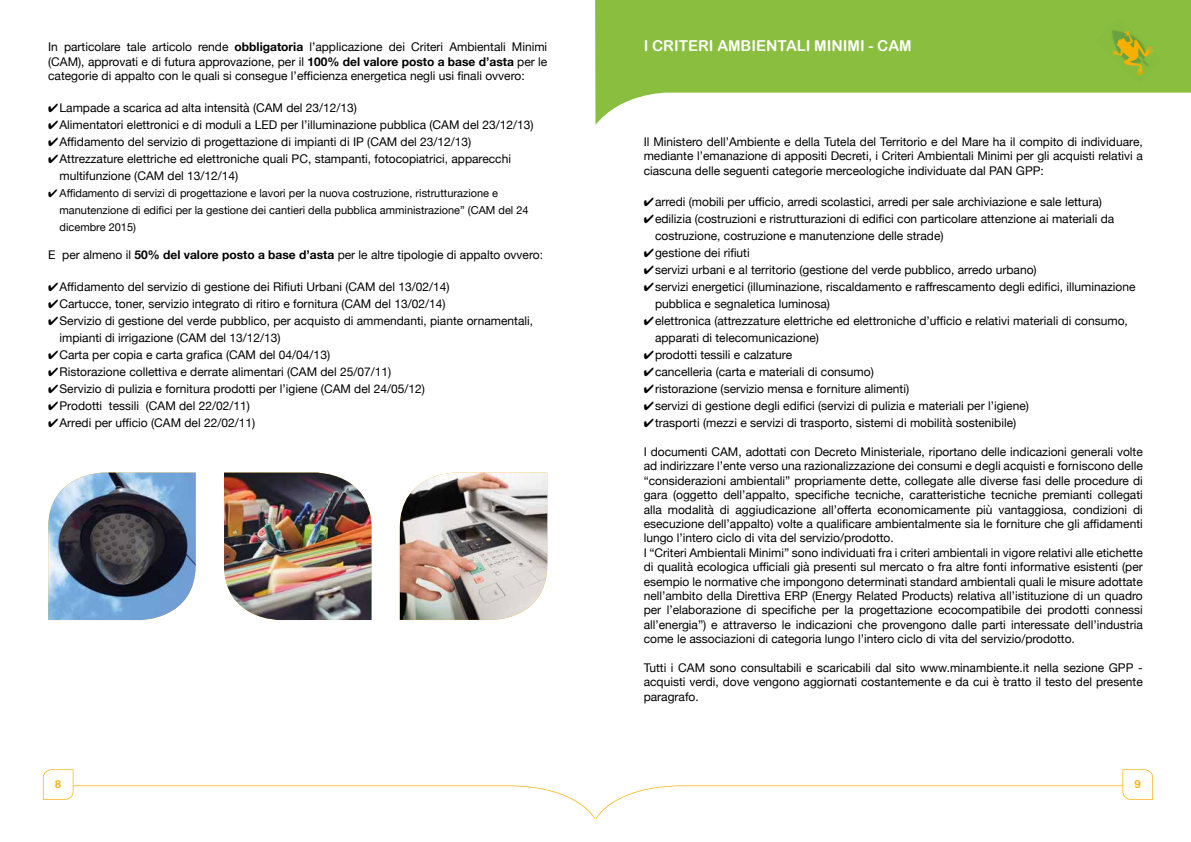
<style>
.page{position:relative;width:1191px;height:842px;background:#fff}
.page>*{position:absolute;margin:0;border:0;box-sizing:border-box;transform-origin:0 0}
.t1{font:15px "Arial Rounded MT Bold";color:#fff}
.t2{font:12px/14.4px "Helvetica Neue";color:#000}
.t3{font:11px/17px "Helvetica Neue";color:#000}
.t4{font:11px "Arial Rounded MT Bold";color:#f7b001}
.s1{font-weight:700}
</style>
<div class="page">
<svg style="left:43px;top:769px;width:1110px;height:50px"></svg>
<svg style="left:595px;top:0;width:596px;height:125px;fill:#89be3f"></svg>
<div style="left:1095px;top:18px;width:66px;height:66px;background:#89be3f"></div>
<svg style="left:1112px;top:31px;width:41px;height:44px;background:#9fb32d"></svg>
<img style="left:48px;top:473px;width:148px;height:147px">
<img style="left:224px;top:473px;width:147px;height:147px">
<img style="left:400px;top:473px;width:147px;height:147px">
<p class="t2" style="left:48px;top:41px;width:500px;text-align:justify">In particolare tale articolo rende <span class="s1">obbligatoria</span> l’applicazione dei Criteri Ambientali Minimi (CAM), approvati e di futura approvazione, per il <span class="s1">100% del valore posto a base d’asta</span> per le categorie di appalto con le quali si consegue l’efficienza energetica negli usi finali ovvero:</p>
<p class="t2" style="left:48px;top:101px;width:310px">✔Lampade a scarica ad alta intensità (CAM del 23/12/13)</p>
<p class="t2" style="left:48px;top:118px;width:487px">✔Alimentatori elettronici e di moduli a LED per l’illuminazione pubblica (CAM del 23/12/13)</p>
<p class="t2" style="left:48px;top:135px;width:424px">✔Affidamento del servizio di progettazione di impianti di IP (CAM del 23/12/13)</p>
<p class="t2" style="left:60px;top:151px;width:453px;line-height:17px;text-indent:-11px">✔Attrezzature elettriche ed elettroniche quali PC, stampanti, fotocopiatrici, apparecchi multifunzione (CAM del 13/12/14)</p>
<p class="t3" style="left:60px;top:185px;width:470px;text-indent:-11px">✔ Affidamento di servizi di progettazione e lavori per la nuova costruzione, ristrutturazione e manutenzione di edifici per la gestione dei cantieri della pubblica amministrazione” (CAM del 24 dicembre 2015)</p>
<p class="t2" style="left:48px;top:249px;width:496px">E per almeno il <span class="s1">50% del valore posto a base d’asta</span> per le altre tipologie di appalto ovvero:</p>
<p class="t2" style="left:48px;top:280px;width:403px">✔Affidamento del servizio di gestione dei Rifiuti Urbani (CAM del 13/02/14)</p>
<p class="t2" style="left:48px;top:297px;width:399px">✔Cartucce, toner, servizio integrato di ritiro e fornitura (CAM del 13/02/14)</p>
<p class="t2" style="left:60px;top:313px;width:475px;line-height:17px;text-indent:-11px">✔Servizio di gestione del verde pubblico, per acquisto di ammendanti, piante ornamentali, impianti di irrigazione (CAM del 13/12/13)</p>
<p class="t2" style="left:48px;top:348px;width:283px">✔Carta per copia e carta grafica (CAM del 04/04/13)</p>
<p class="t2" style="left:48px;top:365px;width:344px">✔Ristorazione collettiva e derrate alimentari (CAM del 25/07/11)</p>
<p class="t2" style="left:48px;top:382px;width:378px">✔Servizio di pulizia e fornitura prodotti per l’igiene (CAM del 24/05/12)</p>
<p class="t2" style="left:48px;top:399px;width:203px">✔Prodotti tessili (CAM del 22/02/11)</p>
<p class="t2" style="left:48px;top:416px;width:208px">✔Arredi per ufficio (CAM del 22/02/11)</p>
<p class="t1" style="left:643px;top:36px;width:269px">I CRITERI AMBIENTALI MINIMI - CAM</p>
<p class="t2" style="left:643px;top:135px;width:500px;text-align:justify">Il Ministero dell’Ambiente e della Tutela del Territorio e del Mare ha il compito di individuare, mediante l’emanazione di appositi Decreti, i Criteri Ambientali Minimi per gli acquisti relativi a ciascuna delle seguenti categorie merceologiche individuate dal PAN GPP:</p>
<p class="t2" style="left:643px;top:195px;width:460px">✔arredi (mobili per ufficio, arredi scolastici, arredi per sale archiviazione e sale lettura)</p>
<p class="t2" style="left:655px;top:211px;width:461px;line-height:17px;text-indent:-11px">✔edilizia (costruzioni e ristrutturazioni di edifici con particolare attenzione ai materiali da costruzione, costruzione e manutenzione delle strade)</p>
<p class="t2" style="left:643px;top:246px;width:108px">✔gestione dei rifiuti</p>
<p class="t2" style="left:643px;top:263px;width:394px">✔servizi urbani e al territorio (gestione del verde pubblico, arredo urbano)</p>
<p class="t2" style="left:655px;top:279px;width:482px;line-height:17px;text-indent:-11px">✔servizi energetici (illuminazione, riscaldamento e raffrescamento degli edifici, illuminazione pubblica e segnaletica luminosa)</p>
<p class="t2" style="left:655px;top:313px;width:474px;line-height:17px;text-indent:-11px">✔elettronica (attrezzature elettriche ed elettroniche d’ufficio e relativi materiali di consumo, apparati di telecomunicazione)</p>
<p class="t2" style="left:643px;top:348px;width:150px">✔prodotti tessili e calzature</p>
<p class="t2" style="left:643px;top:365px;width:232px">✔cancelleria (carta e materiali di consumo)</p>
<p class="t2" style="left:643px;top:382px;width:267px">✔ristorazione (servizio mensa e forniture alimenti)</p>
<p class="t2" style="left:643px;top:399px;width:387px">✔servizi di gestione degli edifici (servizi di pulizia e materiali per l’igiene)</p>
<p class="t2" style="left:643px;top:416px;width:374px">✔trasporti (mezzi e servizi di trasporto, sistemi di mobilità sostenibile)</p>
<p class="t2" style="left:643px;top:445px;width:500px">I documenti CAM, adottati con Decreto Ministeriale, riportano delle indicazioni generali volte ad indirizzare l’ente verso una razionalizzazione dei consumi e degli acquisti e forniscono delle “considerazioni ambientali” propriamente dette, collegate alle diverse fasi delle procedure di gara (oggetto dell’appalto, specifiche tecniche, caratteristiche tecniche premianti collegati alla modalità di aggiudicazione all’offerta economicamente più vantaggiosa, condizioni di esecuzione dell’appalto) volte a qualificare ambientalmente sia le forniture che gli affidamenti lungo l’intero ciclo di vita del servizio/prodotto.<br>I “Criteri Ambientali Minimi” sono individuati fra i criteri ambientali in vigore relativi alle etichette di qualità ecologica ufficiali già presenti sul mercato o fra altre fonti informative esistenti (per esempio le normative che impongono determinati standard ambientali quali le misure adottate nell’ambito della Direttiva ERP (Energy Related Products) relativa all’istituzione di un quadro per l’elaborazione di specifiche per la progettazione ecocompatibile dei prodotti connessi all’energia”) e attraverso le indicazioni che provengono dalle parti interessate dell’industria come le associazioni di categoria lungo l’intero ciclo di vita del servizio/prodotto.</p>
<p class="t2" style="left:643px;top:661px;width:500px;text-align:justify">Tutti i CAM sono consultabili e scaricabili dal sito www.minambiente.it nella sezione GPP - acquisti verdi, dove vengono aggiornati costantemente e da cui è tratto il testo del presente paragrafo.</p>
<p class="t4" style="left:55px;top:777px;width:8px">8</p>
<p class="t4" style="left:1134px;top:777px;width:8px">9</p>
</div>
